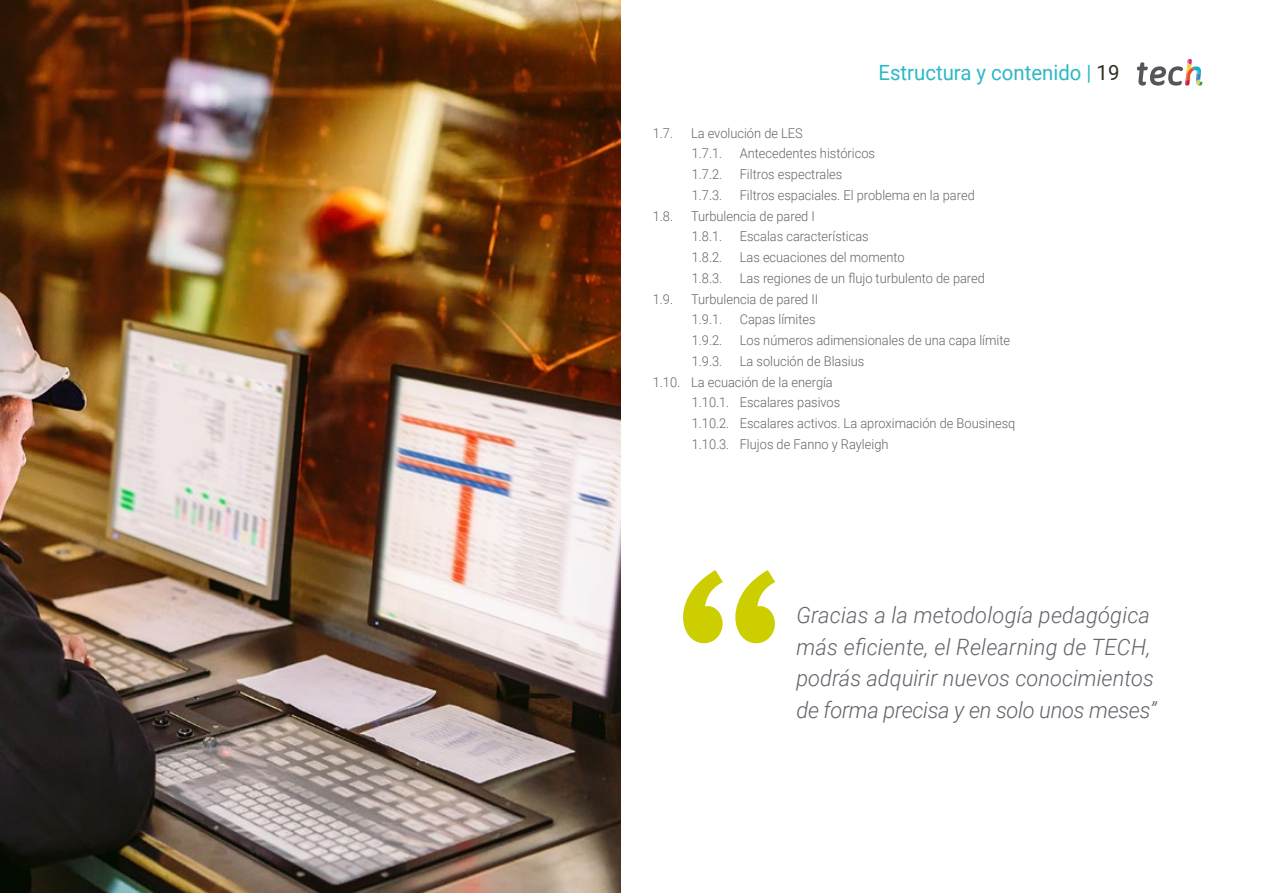
<style>
.page{position:relative;width:1263px;height:893px;background:#fff}
.page>*{position:absolute;margin:0;border:0;box-sizing:border-box;transform-origin:0 0}
.t1{font:italic 300 22.5px/31.5px "Roboto";color:#61646a}
.t2{font:21px "Roboto";color:#2db8c5}
.t3{font:300 13.5px/20.7px "Roboto";color:#61646a;scale:.95 1}
.s1{color:#312e20}
</style>
<div class="page">
<img style="left:0;top:0;width:621px;height:893px">
<svg style="left:1137px;top:59px;width:65px;height:27px"></svg>
<svg style="left:683px;top:570px;width:92px;height:73px"></svg>
<h2 class="t2" style="left:878px;top:57px;width:242px">Estructura y contenido | <span class="s1">19</span></h2>
<p class="t3" style="left:653px;top:122px;width:23px">1.7.</p>
<p class="t3" style="left:691px;top:122px;width:119px">La evolución de LES<br>1.7.1.</p>
<p class="t3" style="left:740px;top:143px;width:144px">Antecedentes históricos</p>
<p class="t3" style="left:692px;top:164px;width:34px">1.7.2.</p>
<p class="t3" style="left:740px;top:164px;width:109px">Filtros espectrales</p>
<p class="t3" style="left:692px;top:184px;width:34px">1.7.3.</p>
<p class="t3" style="left:740px;top:184px;width:249px">Filtros espaciales. El problema en la pared</p>
<p class="t3" style="left:653px;top:205px;width:23px">1.8.</p>
<p class="t3" style="left:691px;top:205px;width:132px">Turbulencia de pared I<br>1.8.1.</p>
<p class="t3" style="left:740px;top:226px;width:137px">Escalas características</p>
<p class="t3" style="left:692px;top:247px;width:34px">1.8.2.</p>
<p class="t3" style="left:740px;top:247px;width:175px">Las ecuaciones del momento</p>
<p class="t3" style="left:692px;top:267px;width:34px">1.8.3.</p>
<p class="t3" style="left:740px;top:267px;width:260px">Las regiones de un flujo turbulento de pared</p>
<p class="t3" style="left:653px;top:288px;width:23px">1.9.</p>
<p class="t3" style="left:691px;top:288px;width:136px">Turbulencia de pared II<br>1.9.1.</p>
<p class="t3" style="left:740px;top:309px;width:81px">Capas límites</p>
<p class="t3" style="left:692px;top:330px;width:34px">1.9.2.</p>
<p class="t3" style="left:740px;top:330px;width:286px">Los números adimensionales de una capa límite</p>
<p class="t3" style="left:692px;top:350px;width:34px">1.9.3.</p>
<p class="t3" style="left:740px;top:350px;width:133px">La solución de Blasius</p>
<p class="t3" style="left:653px;top:371px;width:191px">1.10. La ecuación de la energía</p>
<p class="t3" style="left:692px;top:392px;width:158px">1.10.1. Escalares pasivos</p>
<p class="t3" style="left:692px;top:413px;width:342px">1.10.2. Escalares activos. La aproximación de Bousinesq</p>
<p class="t3" style="left:692px;top:433px;width:209px">1.10.3. Flujos de Fanno y Rayleigh</p>
<h1 class="t1" style="left:796px;top:598px;width:362px">Gracias a la metodología pedagógica más eficiente, el Relearning de TECH, podrás adquirir nuevos conocimientos de forma precisa y en solo unos meses”</h1>
</div>
